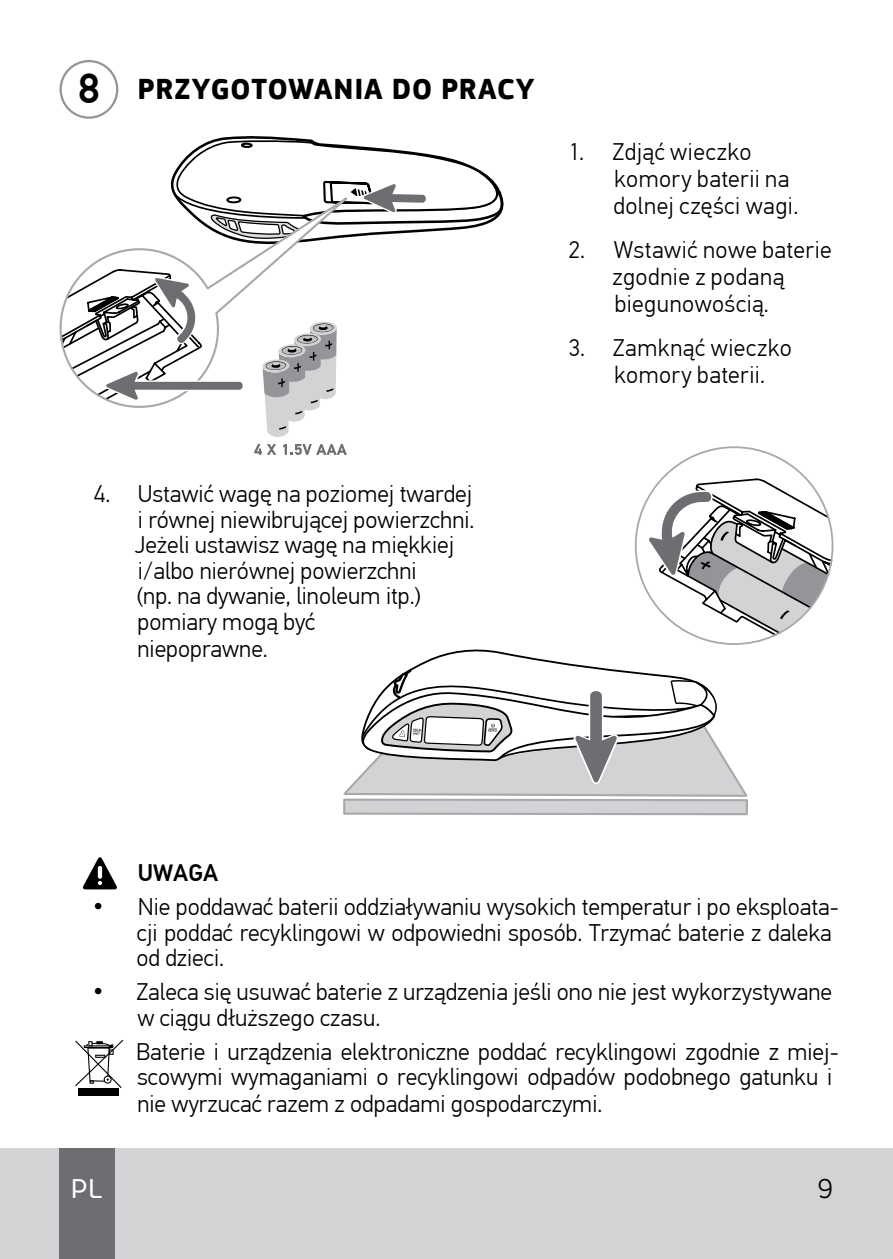
<style>
.page{position:relative;width:893px;height:1259px;background:#fff}
.page>*{position:absolute;margin:0;border:0;box-sizing:border-box;transform-origin:0 0}
.t1{font:500 42px "PF Din Text Pro";color:#000}
.t2{font:700 30px "PF Square Sans Pro";letter-spacing:.02em;color:#000}
.t3{font:27px "Core Rhino";color:#fff}
.t4{font:300 27px "Core Sans A35";color:#000}
.t5{font:300 24px/25.8px "PF Din Text Pro";color:#000}
.t6{font:300 24px/27px "PF Din Text Pro";letter-spacing:.02em;color:#000}
.t7{font:500 24px "PF Din Text Pro";color:#000}
.s1{font-family:"Core Sans A35";font-size:27px}
</style>
<div class="page">
<div style="left:0;top:1148px;width:893px;height:111px;background:#d1d3d4"></div>
<div style="left:60px;top:1148px;width:55px;height:111px;background:#6d6e71"></div>
<div style="left:60px;top:60px;width:58px;height:59px;border:2px solid #939598;border-radius:50%"></div>
<svg style="left:254px;top:444px;width:22px;height:11px"></svg>
<svg style="left:283px;top:444px;width:64px;height:11px"></svg>
<div style="left:267px;top:424px;width:21px;height:13px;background:#d1d3d4;border-radius:50%"></div>
<svg style="left:60px;top:136px;width:443px;height:294px"></svg>
<svg style="left:343px;top:759px;width:405px;height:38px"></svg>
<div style="left:344px;top:799px;width:403px;height:15px;background:#d1d3d4"></div>
<div style="left:343px;top:798px;width:405px;height:17px;border:2px solid #a7a9ac"></div>
<svg style="left:358px;top:649px;width:367px;height:138px"></svg>
<svg style="left:646px;top:477px;width:187px;height:160px"></svg>
<svg style="left:83px;top:857px;width:34px;height:32px"></svg>
<div style="left:79px;top:1088px;width:40px;height:7px;background:#000"></div>
<svg style="left:75px;top:1039px;width:48px;height:49px"></svg>
<h1 class="t1" style="left:78px;top:63px;width:24px">8</h1>
<p class="t2" style="left:138px;top:71px;width:399px">PRZYGOTOWANIA DO PRACY</p>
<p class="t5" style="left:613px;top:139px;width:186px;line-height:27px;text-indent:-45px">1. Zdjąć wieczko komory baterii na dolnej części wagi.</p>
<p class="t6" style="left:613px;top:237px;width:221px;text-indent:-44px">2. Wstawić nowe baterie zgodnie z podaną biegunowością.</p>
<p class="t5" style="left:614px;top:335px;width:179px;line-height:27px;text-indent:-46px">3. Zamknąć wieczko komory baterii.</p>
<p class="t5" style="left:134px;top:481px;width:342px;text-indent:-40px">4. Ustawić wagę na poziomej twardej i równej niewibrującej powierzchni.<br>Jeżeli ustawisz wagę na miękkiej i/albo nierównej powierzchni<br>(np. na dywanie, linoleum itp.) pomiary mogą być<br>niepoprawne.</p>
<p class="t7" style="left:138px;top:858px;width:82px">UWAGA</p>
<p class="t5" style="left:136px;top:894px;width:704px;text-indent:-44px"><span class="s1">•</span> Nie poddawać baterii oddziaływaniu wysokich temperatur i po eksploata&shy;cji poddać recyklingowi w odpowiedni sposób. Trzymać baterie z daleka od dzieci.</p>
<p class="t5" style="left:137px;top:979px;width:696px;text-indent:-45px"><span class="s1">•</span> Zaleca się usuwać baterie z urządzenia jeśli ono nie jest wykorzystywane w ciągu dłuższego czasu.</p>
<p class="t5" style="left:136px;top:1039px;width:704px">Baterie i urządzenia elektroniczne poddać recyklingowi zgodnie z miej&shy;scowymi wymaganiami o recyklingowi odpadów podobnego gatunku i nie wyrzucać razem z odpadami gospodarczymi.</p>
<p class="t3" style="left:71px;top:1171px;width:33px">PL</p>
<p class="t4" style="left:818px;top:1171px;width:17px">9</p>
</div>
